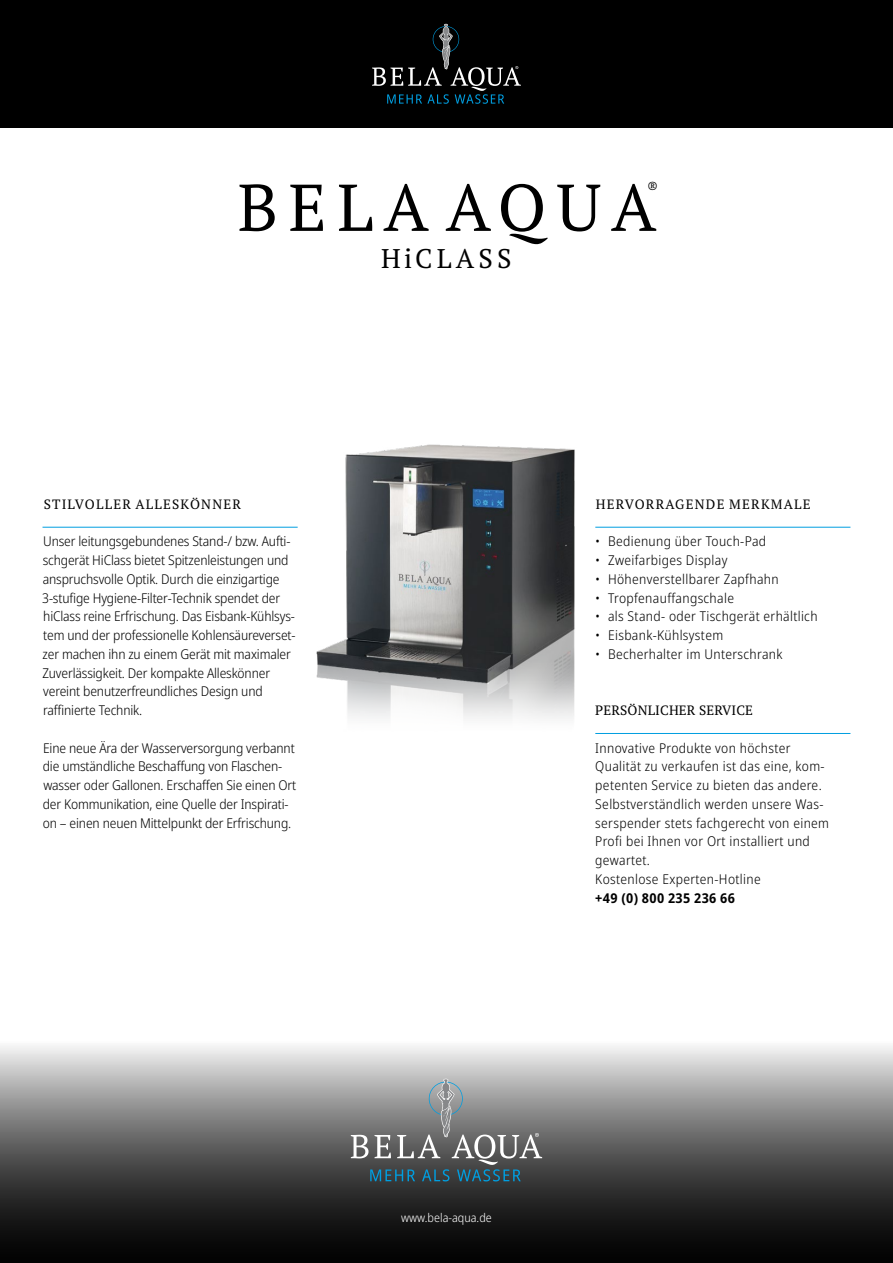
<style>
.page{position:relative;width:893px;height:1263px;background:#fff}
.page>*{position:absolute;margin:0;border:0;box-sizing:border-box;transform-origin:0 0}
.t1{font:66px "PT Serif";letter-spacing:.155em;color:#000}
.t2{font:27px "PT Serif";letter-spacing:.155em;color:#000}
.t3{font:15.75px "PT Serif";color:#000}
.t4{font:300 semi-condensed 13.5px/18.8px "Noto Sans";letter-spacing:-.01em;color:#000}
.t5{font:300 semi-condensed 13.5px/18.8px "Noto Sans";letter-spacing:.025em;color:#000}
.t6{font:13.5px "PT Serif";letter-spacing:.09em;color:#000}
.t7{font:13.5px "PT Serif";letter-spacing:.01em;color:#000}
.t8{font:700 semi-condensed 13.5px "Noto Sans";letter-spacing:.025em;color:#000}
.t9{font:300 semi-condensed 12px "Noto Sans";color:#fff}
</style>
<div class="page">
<hr style="left:43px;top:527px;width:255px;height:1px;background:#009ee0">
<hr style="left:595px;top:527px;width:255px;height:1px;background:#009ee0">
<hr style="left:595px;top:733px;width:255px;height:1px;background:#009ee0">
<div style="left:0;top:0;width:893px;height:128px;background:#000"></div>
<svg style="left:372px;top:24px;width:149px;height:80px"></svg>
<img style="left:316px;top:444px;width:259px;height:275px">
<svg style="left:0;top:1046px;width:893px;height:217px;background:#5e5e5e"></svg>
<svg style="left:351px;top:1079px;width:191px;height:102px;background:#7d8284"></svg>
<p class="t3" style="left:647px;top:178px;width:13px">®</p>
<h1 class="t1" style="left:238px;top:165px;width:420px">BELA AQUA</h1>
<h2 class="t2" style="left:381px;top:241px;width:132px">HiCLASS</h2>
<p class="t6" style="left:44px;top:495px;width:199px">STILVOLLER ALLESKÖNNER</p>
<p class="t4" style="left:42px;top:532px;width:255px">Unser leitungsgebundenes Stand-/ bzw. Aufti&shy;schgerät HiClass bietet Spitzenleistungen und anspruchsvolle Optik. Durch die einzigartige 3-stufige Hygiene-Filter-Technik spendet der hiClass reine Erfrischung. Das Eisbank-Kühlsys&shy;tem und der professionelle Kohlensäureverset&shy;zer machen ihn zu einem Gerät mit maximaler Zuverlässigkeit. Der kompakte Alleskönner vereint benutzerfreundliches Design und raffinierte Technik.</p>
<p class="t4" style="left:43px;top:739px;width:255px">Eine neue Ära der Wasserversorgung verbannt die umständliche Beschaffung von Flaschen&shy;wasser oder Gallonen. Erschaffen Sie einen Ort der Kommunikation, eine Quelle der Inspirati&shy;on – einen neuen Mittelpunkt der Erfrischung.</p>
<p class="t6" style="left:596px;top:495px;width:216px">HERVORRAGENDE MERKMALE</p>
<p class="t5" style="left:595px;top:532px;width:172px">• Bedienung über Touch-Pad</p>
<p class="t5" style="left:595px;top:551px;width:134px">• Zweifarbiges Display</p>
<p class="t5" style="left:595px;top:570px;width:185px">• Höhenverstellbarer Zapfhahn</p>
<p class="t5" style="left:595px;top:589px;width:140px">• Tropfenauffangschale</p>
<p class="t5" style="left:595px;top:607px;width:224px">• als Stand- oder Tischgerät erhältlich</p>
<p class="t5" style="left:595px;top:626px;width:129px">• Eisbank-Kühlsystem</p>
<p class="t5" style="left:595px;top:645px;width:189px">• Becherhalter im Unterschrank</p>
<p class="t7" style="left:595px;top:701px;width:159px">PERSÖNLICHER SERVICE</p>
<p class="t5" style="left:595px;top:739px;width:235px">Innovative Produkte von höchster Qualität zu verkaufen ist das eine, kom&shy;petenten Service zu bieten das andere.<br>Selbstverständlich werden unsere Was&shy;serspender stets fachgerecht von einem Profi bei Ihnen vor Ort installiert und gewartet.<br>Kostenlose Experten-Hotline</p>
<p class="t8" style="left:595px;top:888px;width:141px">+49 (0) 800 235 236 66</p>
<p class="t9" style="left:401px;top:1209px;width:92px">www.bela-aqua.de</p>
</div>
